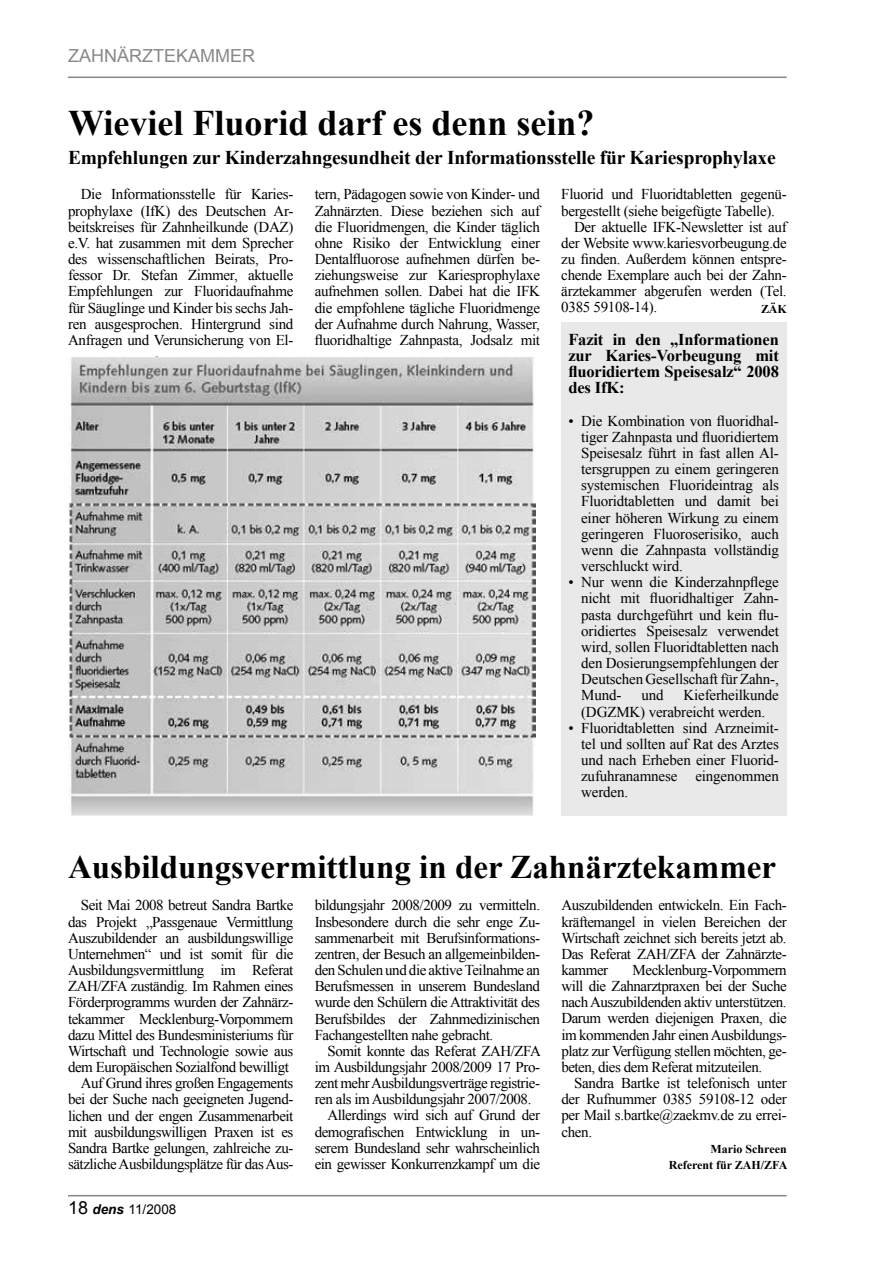
<style>
.page{position:relative;width:893px;height:1263px;background:#fff}
.page>*{position:absolute;margin:0;border:0;box-sizing:border-box;transform-origin:0 0}
.t1{font:700 36px "Times New Roman";color:#000}
.t2{font:700 33px "Times New Roman";color:#000}
.t3{font:700 19.5px "Times New Roman";letter-spacing:-.01em;color:#000}
.t4{font:18px "Arial";color:#87888a}
.t5{font:700 16.5px/16.2px "Times New Roman";letter-spacing:-.01em;color:#000;text-align:justify}
.t6{font:15px/16.2px "Times New Roman";letter-spacing:-.03em;color:#000;text-align:justify}
.t7{font:15px/16.2px "Times New Roman";letter-spacing:-.01em;color:#000}
.t8{font:13.5px "Arial";color:#000}
.t9{font:700 12px/16.2px "Times New Roman";color:#000;text-align:right}
.s1{font-size:18px}
.s2{font-weight:700;font-style:italic}
</style>
<div class="page">
<hr style="left:68px;top:1195px;width:719px;height:1px;background:#87888a">
<hr style="left:68px;top:77px;width:719px;height:1px;background:#87888a">
<div style="left:561px;top:322px;width:226px;height:493px;background:#e9e9ea"></div>
<img style="left:68px;top:357px;width:468px;height:459px">
<p class="t4" style="left:68px;top:44px;width:110px">ZAHNÄRZTEKAMME</p>
<p class="t4" style="left:242px;top:44px;width:14px">R</p>
<h1 class="t1" style="left:68px;top:98px;width:528px">Wieviel Fluorid darf es denn sein?</h1>
<h3 class="t3" style="left:68px;top:144px;width:709px">Empfehlungen zur Kinderzahngesundheit der Informationsstelle für Kariesprophylaxe</h3>
<p class="t6" style="left:68px;top:186px;width:227px;text-indent:13px">Die Informationsstelle für Karies&shy;prophylaxe (IfK) des Deutschen Ar&shy;beitskreises für Zahnheilkunde (DAZ) e.V. hat zusammen mit dem Sprecher des wissenschaftlichen Beirats, Pro&shy;fessor Dr. Stefan Zimmer, aktuelle Empfehlungen zur Fluoridaufnahme für Säuglinge und Kinder bis sechs Jah&shy;ren ausgesprochen. Hintergrund sind Anfragen und Verunsicherung von El-</p>
<p class="t6" style="left:315px;top:186px;width:227px">tern, Pädagogen sowie von Kinder- und Zahnärzten. Diese beziehen sich auf die Fluoridmengen, die Kinder täglich ohne Risiko der Entwicklung einer Dentalfluorose aufnehmen dürfen be&shy;ziehungsweise zur Kariesprophylaxe aufnehmen sollen. Dabei hat die IFK die empfohlene tägliche Fluoridmenge der Aufnahme durch Nahrung, Wasser, fluoridhaltige Zahnpasta, Jodsalz mit</p>
<p class="t6" style="left:561px;top:186px;width:227px">Fluorid und Fluoridtabletten gegenü-</p>
<p class="t6" style="left:561px;top:202px;width:215px">bergestellt (siehe beigefügte Tabelle).</p>
<p class="t6" style="left:574px;top:218px;width:214px">Der aktuelle IFK-Newsletter ist auf</p>
<p class="t6" style="left:561px;top:234px;width:227px">der Website www.kariesvorbeugung.de</p>
<p class="t6" style="left:561px;top:251px;width:227px">zu finden. Außerdem können entspre-</p>
<p class="t6" style="left:561px;top:267px;width:227px">chende Exemplare auch bei der Zahn-</p>
<p class="t6" style="left:561px;top:283px;width:227px">ärztekammer abgerufen werden (Tel.</p>
<p class="t6" style="left:561px;top:299px;width:97px">0385 59108-14).</p>
<p class="t9" style="left:761px;top:300px;width:27px">ZÄK</p>
<p class="t5" style="left:568px;top:331px;width:212px">Fazit in den „Informationen zur Karies-Vorbeugung mit fluoridiertem Speisesalz“ 2008 des IfK:</p>
<p class="t6" style="left:581px;top:412px;width:199px;text-indent:-13px">• Die Kombination von fluoridhal&shy;tiger Zahnpasta und fluoridiertem Speisesalz führt in fast allen Al&shy;tersgruppen zu einem geringeren systemischen Fluorideintrag als Fluoridtabletten und damit bei einer höheren Wirkung zu einem geringeren Fluoroserisiko, auch wenn die Zahnpasta vollständig verschluckt wird.</p>
<p class="t6" style="left:581px;top:574px;width:199px;text-indent:-13px">• Nur wenn die Kinderzahnpflege nicht mit fluoridhaltiger Zahn&shy;pasta durchgeführt und kein flu&shy;oridiertes Speisesalz verwendet wird, sollen Fluoridtabletten nach den Dosierungsempfehlungen der Deutschen Gesellschaft für Zahn-, Mund-</p>
<p class="t7" style="left:581px;top:687px;width:199px;text-indent:102px">Kieferheilkunde (DGZMK) verabreicht werden.</p>
<p class="t6" style="left:581px;top:719px;width:199px;text-indent:-13px">• Fluoridtabletten sind Arzneimit&shy;tel und sollten auf Rat des Arztes und nach Erheben einer Fluorid&shy;zufuhranamnese eingenommen werden.</p>
<p class="t6" style="left:641px;top:687px;width:24px">und</p>
<h2 class="t2" style="left:68px;top:844px;width:710px">Ausbildungsvermittlung in der Zahnärztekammer</h2>
<p class="t6" style="left:81px;top:897px;width:214px">Seit Mai 2008 betreut Sandra Bartke</p>
<p class="t6" style="left:68px;top:913px;width:227px">das Projekt „Passgenaue Vermittlung</p>
<p class="t6" style="left:68px;top:929px;width:227px">Auszubildender an ausbildungswillige</p>
<p class="t6" style="left:68px;top:945px;width:227px">Unternehmen“ und ist somit für die</p>
<p class="t6" style="left:68px;top:962px;width:227px">Ausbildungsvermittlung im Referat</p>
<p class="t6" style="left:68px;top:978px;width:227px">ZAH/ZFA zuständig. Im Rahmen eines</p>
<p class="t6" style="left:68px;top:994px;width:227px">Förderprogramms wurden der Zahnärz-</p>
<p class="t6" style="left:68px;top:1010px;width:227px">tekammer Mecklenburg-Vorpommern</p>
<p class="t6" style="left:68px;top:1026px;width:227px">dazu Mittel des Bundesministeriums für</p>
<p class="t6" style="left:68px;top:1042px;width:227px">Wirtschaft und Technologie sowie aus</p>
<p class="t6" style="left:68px;top:1059px;width:222px">dem Europäischen Sozialfond bewilligt</p>
<p class="t6" style="left:81px;top:1075px;width:214px">Auf Grund ihres großen Engagements</p>
<p class="t6" style="left:68px;top:1091px;width:227px">bei der Suche nach geeigneten Jugend-</p>
<p class="t6" style="left:68px;top:1107px;width:227px">lichen und der engen Zusammenarbeit</p>
<p class="t6" style="left:68px;top:1123px;width:227px">mit ausbildungswilligen Praxen ist es</p>
<p class="t6" style="left:68px;top:1139px;width:227px">Sandra Bartke gelungen, zahlreiche zu-</p>
<p class="t6" style="left:68px;top:1155px;width:227px">sätzliche Ausbildungsplätze für das Aus-</p>
<p class="t8" style="left:68px;top:1201px;width:110px"><span class="s1">18</span> <span class="s2">dens</span> 11/2008</p>
<p class="t6" style="left:315px;top:897px;width:227px">bildungsjahr 2008/2009 zu vermitteln.<br>Insbesondere durch die sehr enge Zu&shy;sammenarbeit mit Berufsinformations&shy;zentren, der Besuch an allgemeinbilden&shy;den Schulen und die aktive Teilnahme an Berufsmessen in unserem Bundesland wurde den Schülern die Attraktivität des Berufsbildes der Zahnmedizinischen Fachangestellten nahe gebracht.</p>
<p class="t6" style="left:327px;top:1042px;width:215px">Somit konnte das Referat ZAH/ZFA</p>
<p class="t6" style="left:315px;top:1059px;width:227px">im Ausbildungsjahr 2008/2009 17 Pro-</p>
<p class="t6" style="left:315px;top:1075px;width:227px">zent mehr Ausbildungsverträge registrie-</p>
<p class="t6" style="left:315px;top:1091px;width:218px">ren als im Ausbildungsjahr 2007/2008.</p>
<p class="t6" style="left:327px;top:1107px;width:214px">Allerdings wird sich auf Grund der</p>
<p class="t6" style="left:315px;top:1123px;width:227px">demografischen Entwicklung in un-</p>
<p class="t6" style="left:315px;top:1139px;width:227px">serem Bundesland sehr wahrscheinlich</p>
<p class="t6" style="left:315px;top:1155px;width:227px">ein gewisser Konkurrenzkampf um die</p>
<p class="t6" style="left:561px;top:897px;width:227px">Auszubildenden entwickeln. Ein Fach&shy;kräftemangel in vielen Bereichen der Wirtschaft zeichnet sich bereits jetzt ab.<br>Das Referat ZAH/ZFA der Zahnärzte&shy;kammer</p>
<p class="t6" style="left:561px;top:962px;width:227px;text-indent:71px">Mecklenburg-Vorpommern will die Zahnarztpraxen bei der Suche nach Auszubildenden aktiv unterstützen.<br>Darum werden diejenigen Praxen, die im kommenden Jahr einen Ausbildungs&shy;platz zur Verfügung stellen möchten, ge&shy;beten, dies dem Referat mitzuteilen.</p>
<p class="t6" style="left:561px;top:1075px;width:227px;text-indent:13px">Sandra Bartke ist telefonisch unter der Rufnummer 0385 59108-12 oder per Mail s.bartke@zaekmv.de zu errei&shy;chen.</p>
<p class="t9" style="left:669px;top:1140px;width:120px">Mario Schreen<br>Referent für ZAH/ZFA</p>
</div>
